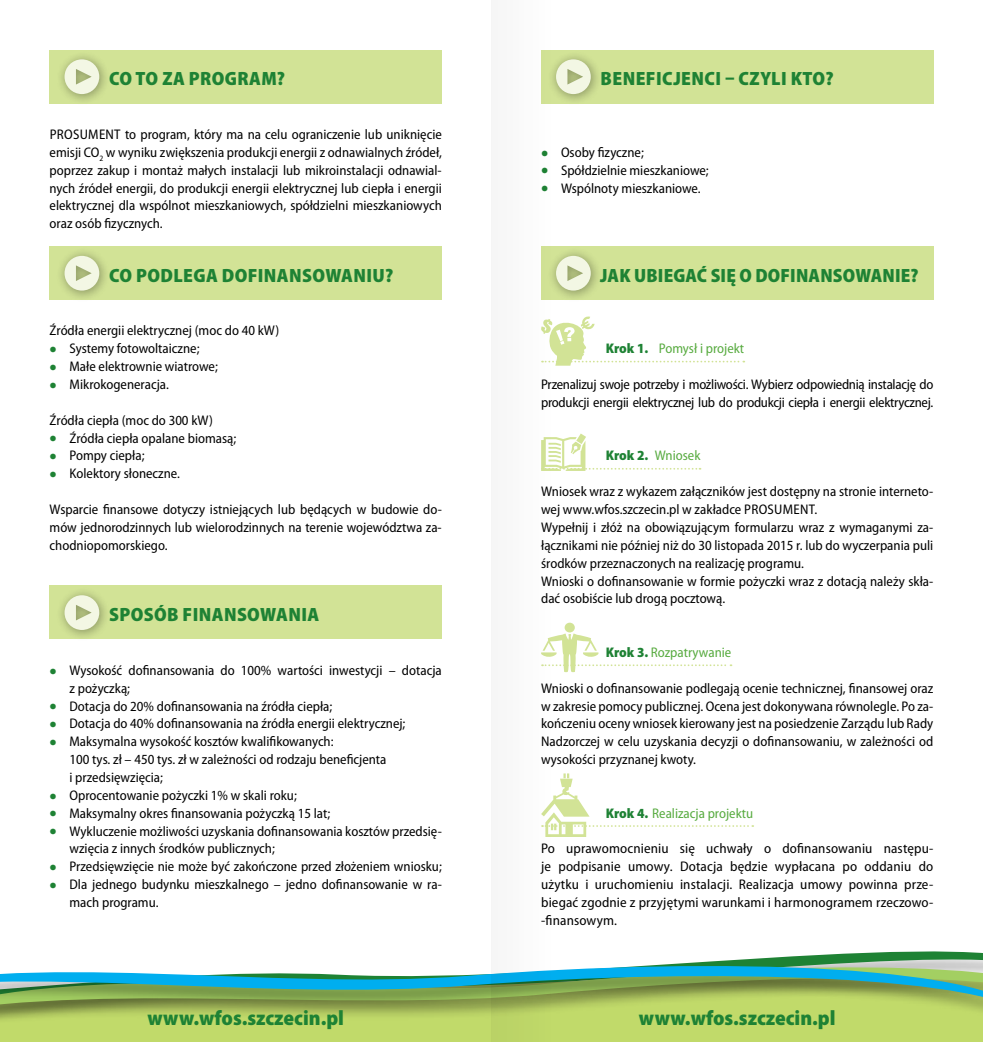
<style>
.page{position:relative;width:983px;height:1042px;background:#fff}
.page>*{position:absolute;margin:0;border:0;box-sizing:border-box;transform-origin:0 0}
.t1{font:900 semi-condensed 21px "Myriad Pro";color:#1e8234}
.t2{font:900 semi-condensed 19.25px "Myriad Pro";letter-spacing:.02em;color:#1e8234}
.t3{font:semi-condensed 14px/17.8px "Myriad Pro";color:#000}
.t4{font:semi-condensed 14px/17.8px "Myriad Pro";letter-spacing:-.02em;color:#000}
.t5{font:semi-condensed 14px "Myriad Pro";color:#58ab40}
.s1{font-weight:900;font-size:21px;color:#1e8234}
.s2{font-weight:900;color:#1e8234}
</style>
<div class="page">
<div style="left:50px;top:50px;width:391px;height:53px;background:#d2e396"></div>
<div style="left:50px;top:246px;width:391px;height:54px;background:#d2e396"></div>
<div style="left:50px;top:585px;width:391px;height:54px;background:#d2e396"></div>
<div style="left:541px;top:50px;width:392px;height:53px;background:#d2e396"></div>
<div style="left:541px;top:246px;width:392px;height:54px;background:#d2e396"></div>
<hr style="left:0;top:1040px;width:982px;height:2px;background:#c1da6a">
<div style="left:0;top:967px;width:982px;height:73px;background:#c1da6a"></div>
<svg style="left:0;top:951px;width:982px;height:67px"></svg>
<div style="left:547px;top:50px;width:55px;height:56px;background:#000;opacity:.45"></div>
<div style="left:547px;top:247px;width:55px;height:55px;background:#000;opacity:.45"></div>
<svg style="left:590px;top:323px;width:154px;height:40px"></svg>
<svg style="left:590px;top:468px;width:110px;height:2px"></svg>
<svg style="left:590px;top:638px;width:141px;height:28px"></svg>
<svg style="left:590px;top:825px;width:163px;height:2px"></svg>
<div style="left:56px;top:50px;width:55px;height:56px;background:#000;opacity:.45"></div>
<svg style="left:64px;top:59px;width:35px;height:35px"></svg>
<div style="left:56px;top:247px;width:55px;height:55px;background:#000;opacity:.45"></div>
<svg style="left:64px;top:256px;width:35px;height:35px"></svg>
<div style="left:56px;top:586px;width:55px;height:56px;background:#000;opacity:.45"></div>
<svg style="left:64px;top:595px;width:35px;height:35px"></svg>
<svg style="left:491px;top:50px;width:99px;height:992px"></svg>
<h2 class="t2" style="left:109px;top:68px;width:177px">CO TO ZA PROGRAM?</h2>
<p class="t3" style="left:50px;top:126px;width:393px;text-align:justify">PROSUMENT to program, który ma na celu ograniczenie lub uniknięcie emisji CO<sub>2</sub> w wyniku zwiększenia produkcji energii z odnawialnych źródeł, poprzez zakup i montaż małych instalacji lub mikroinstalacji odnawial&shy;nych źródeł energii, do produkcji energii elektrycznej lub ciepła i energii elektrycznej dla wspólnot mieszkaniowych, spółdzielni mieszkaniowych oraz osób fizycznych.</p>
<h2 class="t2" style="left:109px;top:264px;width:286px">CO PODLEGA DOFINANSOWANIU?</h2>
<p class="t3" style="left:50px;top:322px;width:231px">Źródła energii elektrycznej (moc do 40 kW)</p>
<p class="t3" style="left:50px;top:340px;width:151px"><span class="s1">•</span> Systemy fotowoltaiczne;</p>
<p class="t3" style="left:50px;top:358px;width:170px"><span class="s1">•</span> Małe elektrownie wiatrowe;</p>
<p class="t3" style="left:50px;top:376px;width:121px"><span class="s1">•</span> Mikrokogeneracja.</p>
<p class="t3" style="left:50px;top:411px;width:165px">Źródła ciepła (moc do 300 kW)</p>
<p class="t3" style="left:50px;top:429px;width:188px"><span class="s1">•</span> Źródła ciepła opalane biomasą;</p>
<p class="t3" style="left:50px;top:447px;width:96px"><span class="s1">•</span> Pompy ciepła;</p>
<p class="t3" style="left:50px;top:465px;width:132px"><span class="s1">•</span> Kolektory słoneczne.</p>
<p class="t3" style="left:50px;top:501px;width:393px;text-align:justify">Wsparcie finansowe dotyczy istniejących lub będących w budowie do&shy;mów jednorodzinnych lub wielorodzinnych na terenie województwa za&shy;chodniopomorskiego.</p>
<h2 class="t2" style="left:109px;top:604px;width:211px">SPOSÓB FINANSOWANIA</h2>
<p class="t3" style="left:69px;top:661px;width:374px;text-indent:-20px"><span class="s1">•</span> Wysokość dofinansowania do 100% wartości inwestycji – dotacja z pożyczką;</p>
<p class="t3" style="left:50px;top:697px;width:284px"><span class="s1">•</span> Dotacja do 20% dofinansowania na źródła ciepła;</p>
<p class="t3" style="left:50px;top:715px;width:357px"><span class="s1">•</span> Dotacja do 40% dofinansowania na źródła energii elektrycznej;</p>
<p class="t3" style="left:69px;top:733px;width:318px;text-indent:-20px"><span class="s1">•</span> Maksymalna wysokość kosztów kwalifikowanych:<br>100 tys. zł – 450 tys. zł w zależności od rodzaju beneficjenta i przedsięwzięcia;</p>
<p class="t3" style="left:50px;top:786px;width:248px"><span class="s1">•</span> Oprocentowanie pożyczki 1% w skali roku;</p>
<p class="t3" style="left:50px;top:804px;width:282px"><span class="s1">•</span> Maksymalny okres finansowania pożyczką 15 lat;</p>
<p class="t3" style="left:69px;top:822px;width:374px;text-indent:-20px"><span class="s1">•</span> Wykluczenie możliwości uzyskania dofinansowania kosztów przedsię&shy;wzięcia z innych środków publicznych;</p>
<p class="t3" style="left:50px;top:858px;width:393px"><span class="s1">•</span> Przedsięwzięcie nie może być zakończone przed złożeniem wniosku;</p>
<p class="t3" style="left:69px;top:876px;width:374px;text-indent:-20px"><span class="s1">•</span> Dla jednego budynku mieszkalnego – jedno dofinansowanie w ra&shy;mach programu.</p>
<h2 class="t2" style="left:600px;top:68px;width:234px">BENEFICJENCI – CZYLI KTO?</h2>
<p class="t3" style="left:541px;top:143px;width:104px"><span class="s1">•</span> Osoby fizyczne;</p>
<p class="t3" style="left:541px;top:161px;width:169px"><span class="s1">•</span> Spółdzielnie mieszkaniowe;</p>
<p class="t3" style="left:541px;top:179px;width:161px"><span class="s1">•</span> Wspólnoty mieszkaniowe.</p>
<h2 class="t2" style="left:600px;top:264px;width:320px">JAK UBIEGAĆ SIĘ O DOFINANSOWANIE?</h2>
<p class="t5" style="left:605px;top:341px;width:140px"><span class="s2">Krok 1.</span> Pomysł i projekt</p>
<p class="t4" style="left:541px;top:376px;width:393px">Przenalizuj swoje potrzeby i możliwości. Wybierz odpowiednią instalację do produkcji energii elektrycznej lub do produkcji ciepła i energii elektrycznej.</p>
<p class="t5" style="left:605px;top:448px;width:96px"><span class="s2">Krok 2.</span> Wniosek</p>
<p class="t3" style="left:541px;top:483px;width:393px">Wniosek wraz z wykazem załączników jest dostępny na stronie interneto&shy;wej www.wfos.szczecin.pl w zakładce PROSUMENT.<br>Wypełnij i złóż na obowiązującym formularzu wraz z wymaganymi za&shy;łącznikami nie później niż do 30 listopada 2015 r. lub do wyczerpania puli środków przeznaczonych na realizację programu.<br>Wnioski o dofinansowanie w formie pożyczki wraz z dotacją należy skła&shy;dać osobiście lub drogą pocztową.</p>
<p class="t5" style="left:605px;top:645px;width:127px"><span class="s2">Krok 3.</span> Rozpatrywanie</p>
<p class="t3" style="left:541px;top:679px;width:393px;text-align:justify">Wnioski o dofinansowanie podlegają ocenie technicznej, finansowej oraz w zakresie pomocy publicznej. Ocena jest dokonywana równolegle. Po za&shy;kończeniu oceny wniosek kierowany jest na posiedzenie Zarządu lub Rady Nadzorczej w celu uzyskania decyzji o dofinansowaniu, w zależności od wysokości przyznanej kwoty.</p>
<p class="t5" style="left:605px;top:805px;width:149px"><span class="s2">Krok 4.</span> Realizacja projektu</p>
<p class="t3" style="left:541px;top:840px;width:393px;text-align:justify">Po uprawomocnieniu się uchwały o dofinansowaniu następu&shy;je podpisanie umowy. Dotacja będzie wypłacana po oddaniu do użytku i uruchomieniu instalacji. Realizacja umowy powinna prze&shy;biegać zgodnie z przyjętymi warunkami i harmonogramem rzeczowo--finansowym.</p>
<h1 class="t1" style="left:147px;top:1006px;width:198px">www.wfos.szczecin.pl</h1>
<h1 class="t1" style="left:638px;top:1006px;width:198px">www.wfos.szczecin.pl</h1>
</div>
